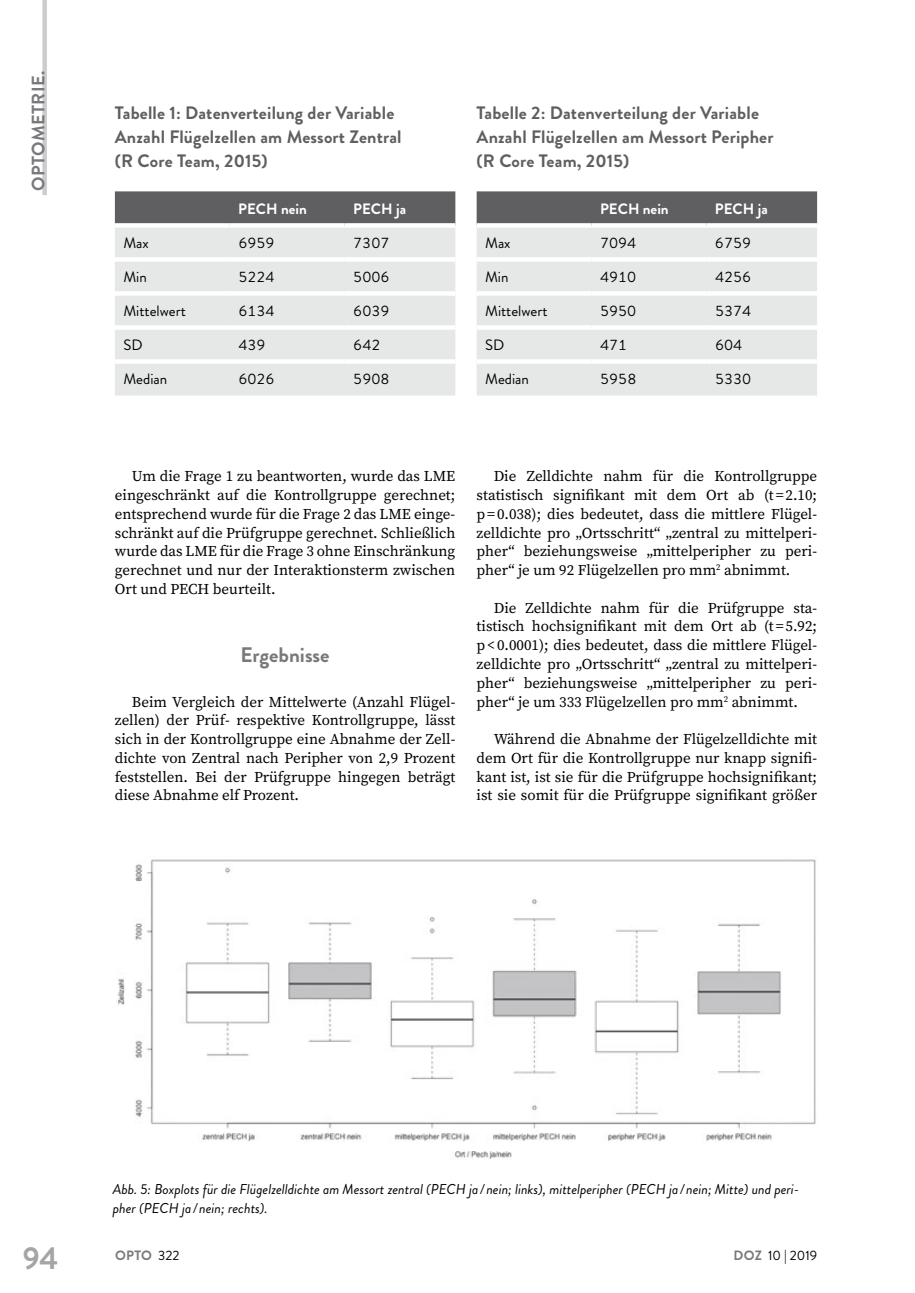
<style>
.page{position:relative;width:915px;height:1293px;background:#fff}
.page>*{position:absolute;margin:0;border:0;box-sizing:border-box;transform-origin:0 0}
.t1{font:700 31.5px "Brandon Grotesque";color:#a5a5a7}
.t2{font:700 21px "Brandon Grotesque";color:#79797b}
.t3{font:700 18px/24px "Brandon Grotesque";letter-spacing:.01em;color:#5f5f62}
.t4{font:700 18px "Brandon Grotesque";letter-spacing:.02em;color:#79797b}
.t5{font:15px/18.8px "Source Serif Pro";color:#000;text-align:justify}
.t6{font:15px "Brandon Grotesque";color:#000}
.t7{font:700 15px "Brandon Grotesque";color:#fff}
.t8{font:italic 14.25px/18.8px "Brandon Grotesque";color:#000}
.t9{font:13.5px "Brandon Grotesque";color:#000}
.t10{font:700 13.5px "Brandon Grotesque";color:#79797b}
.s1{font-weight:400;color:#000}
.s2{font-weight:700;color:#79797b}
</style>
<div class="page">
<div style="left:42px;top:0;width:5px;height:195px;background:#ccccce"></div>
<img style="left:118px;top:859px;width:698px;height:300px">
<div style="left:115px;top:191px;width:340px;height:32px;background:#5f5f62"></div>
<div style="left:115px;top:228px;width:340px;height:167px;background:#e6e7e7"></div>
<div style="left:115px;top:257px;width:115px;height:5px;background:#fff"></div>
<div style="left:230px;top:257px;width:114px;height:5px;background:#fff"></div>
<div style="left:344px;top:257px;width:111px;height:5px;background:#fff"></div>
<div style="left:115px;top:291px;width:115px;height:5px;background:#fff"></div>
<div style="left:230px;top:291px;width:114px;height:5px;background:#fff"></div>
<div style="left:344px;top:291px;width:111px;height:5px;background:#fff"></div>
<div style="left:115px;top:325px;width:115px;height:5px;background:#fff"></div>
<div style="left:230px;top:325px;width:114px;height:5px;background:#fff"></div>
<div style="left:344px;top:325px;width:111px;height:5px;background:#fff"></div>
<div style="left:115px;top:359px;width:115px;height:5px;background:#fff"></div>
<div style="left:230px;top:359px;width:114px;height:5px;background:#fff"></div>
<div style="left:344px;top:359px;width:111px;height:5px;background:#fff"></div>
<div style="left:476px;top:191px;width:340px;height:32px;background:#5f5f62"></div>
<div style="left:477px;top:228px;width:339px;height:167px;background:#e6e7e7"></div>
<div style="left:476px;top:257px;width:115px;height:5px;background:#fff"></div>
<div style="left:591px;top:257px;width:115px;height:5px;background:#fff"></div>
<div style="left:706px;top:257px;width:110px;height:5px;background:#fff"></div>
<div style="left:476px;top:291px;width:115px;height:5px;background:#fff"></div>
<div style="left:591px;top:291px;width:115px;height:5px;background:#fff"></div>
<div style="left:706px;top:291px;width:110px;height:5px;background:#fff"></div>
<div style="left:476px;top:325px;width:115px;height:5px;background:#fff"></div>
<div style="left:591px;top:325px;width:115px;height:5px;background:#fff"></div>
<div style="left:706px;top:325px;width:110px;height:5px;background:#fff"></div>
<div style="left:476px;top:359px;width:115px;height:5px;background:#fff"></div>
<div style="left:591px;top:359px;width:115px;height:5px;background:#fff"></div>
<div style="left:706px;top:359px;width:110px;height:5px;background:#fff"></div>
<p class="t4" style="left:26px;top:191px;width:121px;rotate:-90deg">OPTOMETRIE.</p>
<p class="t3" style="left:115px;top:101px;width:288px">Tabelle 1: Datenverteilung der Variable<br>Anzahl Flügelzellen am Messort Zentral (R Core Team, 2015)</p>
<p class="t7" style="left:238px;top:198px;width:70px">PECH nein</p>
<p class="t7" style="left:353px;top:198px;width:54px">PECH ja</p>
<p class="t6" style="left:123px;top:232px;width:27px">Max</p>
<p class="t6" style="left:238px;top:232px;width:38px">6959</p>
<p class="t6" style="left:353px;top:232px;width:38px">7307</p>
<p class="t6" style="left:123px;top:266px;width:25px">Min</p>
<p class="t6" style="left:238px;top:266px;width:38px">5224</p>
<p class="t6" style="left:353px;top:266px;width:38px">5006</p>
<p class="t6" style="left:123px;top:300px;width:64px">Mittelwert</p>
<p class="t6" style="left:238px;top:300px;width:38px">6134</p>
<p class="t6" style="left:353px;top:300px;width:38px">6039</p>
<p class="t6" style="left:123px;top:334px;width:21px">SD</p>
<p class="t6" style="left:238px;top:334px;width:29px">439</p>
<p class="t6" style="left:353px;top:334px;width:29px">642</p>
<p class="t6" style="left:123px;top:368px;width:45px">Median</p>
<p class="t6" style="left:238px;top:368px;width:38px">6026</p>
<p class="t6" style="left:353px;top:368px;width:38px">5908</p>
<p class="t3" style="left:476px;top:101px;width:298px">Tabelle 2: Datenverteilung der Variable<br>Anzahl Flügelzellen am Messort Peripher (R Core Team, 2015)</p>
<p class="t7" style="left:600px;top:198px;width:70px">PECH nein</p>
<p class="t7" style="left:714px;top:198px;width:54px">PECH ja</p>
<p class="t6" style="left:485px;top:232px;width:27px">Max</p>
<p class="t6" style="left:600px;top:232px;width:38px">7094</p>
<p class="t6" style="left:714px;top:232px;width:38px">6759</p>
<p class="t6" style="left:485px;top:266px;width:25px">Min</p>
<p class="t6" style="left:600px;top:266px;width:38px">4910</p>
<p class="t6" style="left:714px;top:266px;width:38px">4256</p>
<p class="t6" style="left:485px;top:300px;width:64px">Mittelwert</p>
<p class="t6" style="left:600px;top:300px;width:38px">5950</p>
<p class="t6" style="left:714px;top:300px;width:38px">5374</p>
<p class="t6" style="left:485px;top:334px;width:21px">SD</p>
<p class="t6" style="left:600px;top:334px;width:29px">471</p>
<p class="t6" style="left:714px;top:334px;width:29px">604</p>
<p class="t6" style="left:485px;top:368px;width:45px">Median</p>
<p class="t6" style="left:600px;top:368px;width:38px">5958</p>
<p class="t6" style="left:714px;top:368px;width:38px">5330</p>
<p class="t5" style="left:115px;top:467px;width:342px;text-indent:17px">Um die Frage 1 zu beantworten, wurde das LME eingeschränkt auf die Kontrollgruppe gerechnet; entsprechend wurde für die Frage 2 das LME einge&shy;schränkt auf die Prüfgruppe gerechnet. Schließlich wurde das LME für die Frage 3 ohne Einschränkung gerechnet und nur der Interaktionsterm zwischen Ort und PECH beurteilt.</p>
<h2 class="t2" style="left:240px;top:639px;width:90px">Ergebnisse</h2>
<p class="t5" style="left:115px;top:692px;width:342px;text-indent:17px">Beim Vergleich der Mittelwerte (Anzahl Flügel&shy;zellen) der Prüf- respektive Kontrollgruppe, lässt sich in der Kontrollgruppe eine Abnahme der Zell&shy;dichte von Zentral nach Peripher von 2,9 Prozent feststellen. Bei der Prüfgruppe hingegen beträgt diese Abnahme elf Prozent.</p>
<p class="t5" style="left:476px;top:467px;width:342px;text-indent:17px">Die Zelldichte nahm für die Kontrollgruppe statistisch signifikant mit dem Ort ab (t = 2.10; p = 0.038); dies bedeutet, dass die mittlere Flügel&shy;zelldichte pro „Ortsschritt“ „zentral zu mittelperi&shy;pher“ beziehungsweise „mittelperipher zu peri&shy;pher“ je um 92 Flügelzellen pro mm<sup>2</sup> abnimmt.</p>
<p class="t5" style="left:476px;top:598px;width:342px;text-indent:17px">Die Zelldichte nahm für die Prüfgruppe sta&shy;tistisch hochsignifikant mit dem Ort ab (t = 5.92; p &lt; 0.0001); dies bedeutet, dass die mittlere Flügel&shy;zelldichte pro „Ortsschritt“ „zentral zu mittelperi&shy;pher“ beziehungsweise „mittelperipher zu peri&shy;pher“ je um 333 Flügelzellen pro mm<sup>2</sup> abnimmt.</p>
<p class="t5" style="left:476px;top:729px;width:342px;text-indent:17px">Während die Abnahme der Flügelzelldichte mit dem Ort für die Kontrollgruppe nur knapp signifi&shy;kant ist, ist sie für die Prüfgruppe hochsignifikant; ist sie somit für die Prüfgruppe signifikant größer</p>
<h1 class="t1" style="left:23px;top:1236px;width:37px">94</h1>
<p class="t8" style="left:113px;top:1180px;width:688px">Abb. 5: Boxplots für die Flügelzelldichte am Messort zentral (PECH ja / nein; links), mittelperipher (PECH ja / nein; Mitte) und peri&shy;pher (PECH ja / nein; rechts).</p>
<p class="t10" style="left:115px;top:1245px;width:66px">OPTO <span class="s1">322</span></p>
<p class="t9" style="left:733px;top:1246px;width:85px"><span class="s2">DOZ</span> 10 | 2019</p>
</div>
